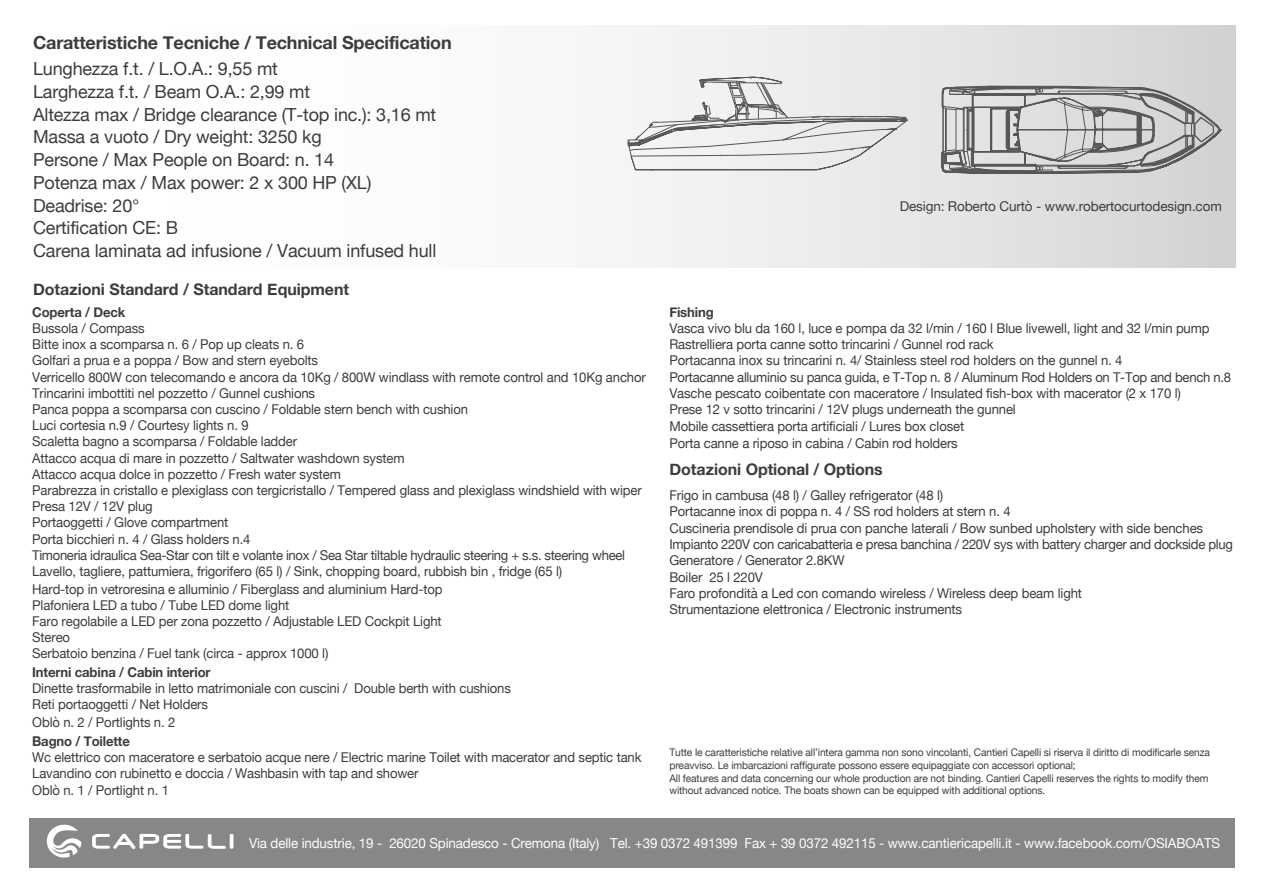
<style>
.page{position:relative;width:1263px;height:893px;background:#fff}
.page>*{position:absolute;margin:0;border:0;box-sizing:border-box;transform-origin:0 0}
.t1{font:18px/22.8px "Helvetica Neue";letter-spacing:-.01em;color:#3c3c3b}
.t2{font:700 18px "Helvetica Neue";letter-spacing:-.01em;color:#3c3c3b}
.t3{font:700 15.9px "Helvetica Neue";letter-spacing:-.005em;color:#3c3c3b}
.t4{font:13.8px "Helvetica Neue";letter-spacing:-.01em;color:#fff}
.t5{font:13.5px/16.2px "Helvetica Neue";letter-spacing:-.01em;color:#3c3c3b}
.t6{font:700 13.5px "Helvetica Neue";letter-spacing:-.01em;color:#3c3c3b}
.t7{font:10.5px/12.6px "Helvetica Neue";letter-spacing:-.01em;color:#3c3c3b}
</style>
<div class="page">
<div style="left:27px;top:26px;width:1208px;height:242px;background:linear-gradient(to right,#fff,#dadad9)"></div>
<svg style="left:612px;top:72px;width:305px;height:106px"></svg>
<svg style="left:926px;top:70px;width:305px;height:105px"></svg>
<div style="left:28px;top:818px;width:1206px;height:49px;background:#878787"></div>
<svg style="left:47px;top:824px;width:35px;height:34px"></svg>
<svg style="left:92px;top:834px;width:141px;height:15px"></svg>
<h1 class="t2" style="left:33px;top:28px;width:420px">Caratteristiche Tecniche / Technical Specification</h1>
<h1 class="t1" style="left:33px;top:81px;width:278px">Larghezza f.t. / Beam O.A.: 2,99 mt</h1>
<h1 class="t1" style="left:33px;top:127px;width:290px">Massa a vuoto / Dry weight: 3250 kg</h1>
<h1 class="t1" style="left:33px;top:58px;width:246px">Lunghezza f.t. / L.O.A.: 9,55 mt</h1>
<h1 class="t1" style="left:33px;top:104px;width:405px">Altezza max / Bridge clearance (T-top inc.): 3,16 mt</h1>
<h1 class="t1" style="left:33px;top:149px;width:405px">Persone / Max People on Board: n. 14<br>Potenza max / Max power: 2 x 300 HP (XL)<br>Deadrise: 20°<br>Certification CE: B<br>Carena laminata ad infusione / Vacuum infused hull</h1>
<p class="t3" style="left:33px;top:277px;width:317px">Dotazioni Standard / Standard Equipment</p>
<p class="t6" style="left:32px;top:301px;width:95px">Coperta / Deck</p>
<p class="t5" style="left:32px;top:321px;width:615px">Bussola / Compass<br>Bitte inox a scomparsa n. 6 / Pop up cleats n. 6<br>Golfari a prua e a poppa / Bow and stern eyebolts<br>Verricello 800W con telecomando e ancora da 10Kg / 800W windlass with remote control and 10Kg anchor Trincarini imbottiti nel pozzetto / Gunnel cushions<br>Panca poppa a scomparsa con cuscino / Foldable stern bench with cushion<br>Luci cortesia n.9 / Courtesy lights n. 9<br>Scaletta bagno a scomparsa / Foldable ladder<br>Attacco acqua di mare in pozzetto / Saltwater washdown system<br>Attacco acqua dolce in pozzetto / Fresh water system<br>Parabrezza in cristallo e plexiglass con tergicristallo / Tempered glass and plexiglass windshield with wiper Presa 12V / 12V plug<br>Portaoggetti / Glove compartment<br>Porta bicchieri n. 4 / Glass holders n.4<br>Timoneria idraulica Sea-Star con tilt e volante inox / Sea Star tiltable hydraulic steering + s.s. steering wheel Lavello, tagliere, pattumiera, frigorifero (65 l) / Sink, chopping board, rubbish bin , fridge (65 l)</p>
<p class="t5" style="left:32px;top:582px;width:412px">Hard-top in vetroresina e alluminio / Fiberglass and aluminium Hard-top Plafoniera LED a tubo / Tube LED dome light<br>Faro regolabile a LED per zona pozzetto / Adjustable LED Cockpit Light Stereo<br>Serbatoio benzina / Fuel tank (circa - approx 1000 l)</p>
<p class="t6" style="left:32px;top:661px;width:180px">Interni cabina / Cabin interior</p>
<p class="t5" style="left:32px;top:681px;width:480px">Dinette trasformabile in letto matrimoniale con cuscini / Double berth with cushions<br>Reti portaoggetti / Net Holders</p>
<p class="t5" style="left:32px;top:715px;width:145px">Oblò n. 2 / Portlights n. 2</p>
<p class="t6" style="left:32px;top:731px;width:99px">Bagno / Toilette</p>
<p class="t5" style="left:32px;top:750px;width:611px">Wc elettrico con maceratore e serbatoio acque nere / Electric marine Toilet with macerator and septic tank<br>Lavandino con rubinetto e doccia / Washbasin with tap and shower<br>Oblò n. 1 / Portlight n. 1</p>
<p class="t5" style="left:900px;top:199px;width:324px">Design: Roberto Curtò - www.robertocurtodesign.com</p>
<p class="t6" style="left:669px;top:301px;width:46px">Fishing</p>
<p class="t5" style="left:669px;top:321px;width:563px">Vasca vivo blu da 160 l, luce e pompa da 32 l/min / 160 l Blue livewell, light and 32 l/min pump Rastrelliera porta canne sotto trincarini / Gunnel rod rack<br>Portacanna inox su trincarini n. 4/ Stainless steel rod holders on the gunnel n. 4<br>Portacanne alluminio su panca guida, e T-Top n. 8 / Aluminum Rod Holders on T-Top and bench n.8</p>
<p class="t5" style="left:669px;top:402px;width:348px">Prese 12 v sotto trincarini / 12V plugs underneath the gunnel</p>
<p class="t5" style="left:669px;top:436px;width:290px">Porta canne a riposo in cabina / Cabin rod holders</p>
<p class="t5" style="left:669px;top:386px;width:513px">Vasche pescato coibentate con maceratore / Insulated fish-box with macerator (2 x 170 l)</p>
<p class="t5" style="left:669px;top:419px;width:296px">Mobile cassettiera porta artificiali / Lures box closet</p>
<p class="t3" style="left:669px;top:457px;width:215px">Dotazioni Optional / Options</p>
<p class="t5" style="left:669px;top:488px;width:565px">Frigo in cambusa (48 l) / Galley refrigerator (48 l)<br>Portacanne inox di poppa n. 4 / SS rod holders at stern n. 4<br>Cuscineria prendisole di prua con panche laterali / Bow sunbed upholstery with side benches Impianto 220V con caricabatteria e presa banchina / 220V sys with battery charger and dockside plug Generatore / Generator 2.8KW<br>Boiler 25 l 220V<br>Faro profondità a Led con comando wireless / Wireless deep beam light<br>Strumentazione elettronica / Electronic instruments</p>
<p class="t7" style="left:669px;top:747px;width:542px">Tutte le caratteristiche relative all’intera gamma non sono vincolanti, Cantieri Capelli si riserva il diritto di modificarle senza preavviso. Le imbarcazioni raffigurate possono essere equipaggiate con accessori optional;<br>All features and data concerning our whole production are not binding. Cantieri Capelli reserves the rights to modify them without advanced notice. The boats shown can be equipped with additional options.</p>
<p class="t4" style="left:249px;top:833px;width:973px">Via delle industrie, 19 - 26020 Spinadesco - Cremona (Italy) Tel. +39 0372 491399 Fax + 39 0372 492115 - www.cantiericapelli.it - www.facebook.com/OSIABOATS</p>
</div>
